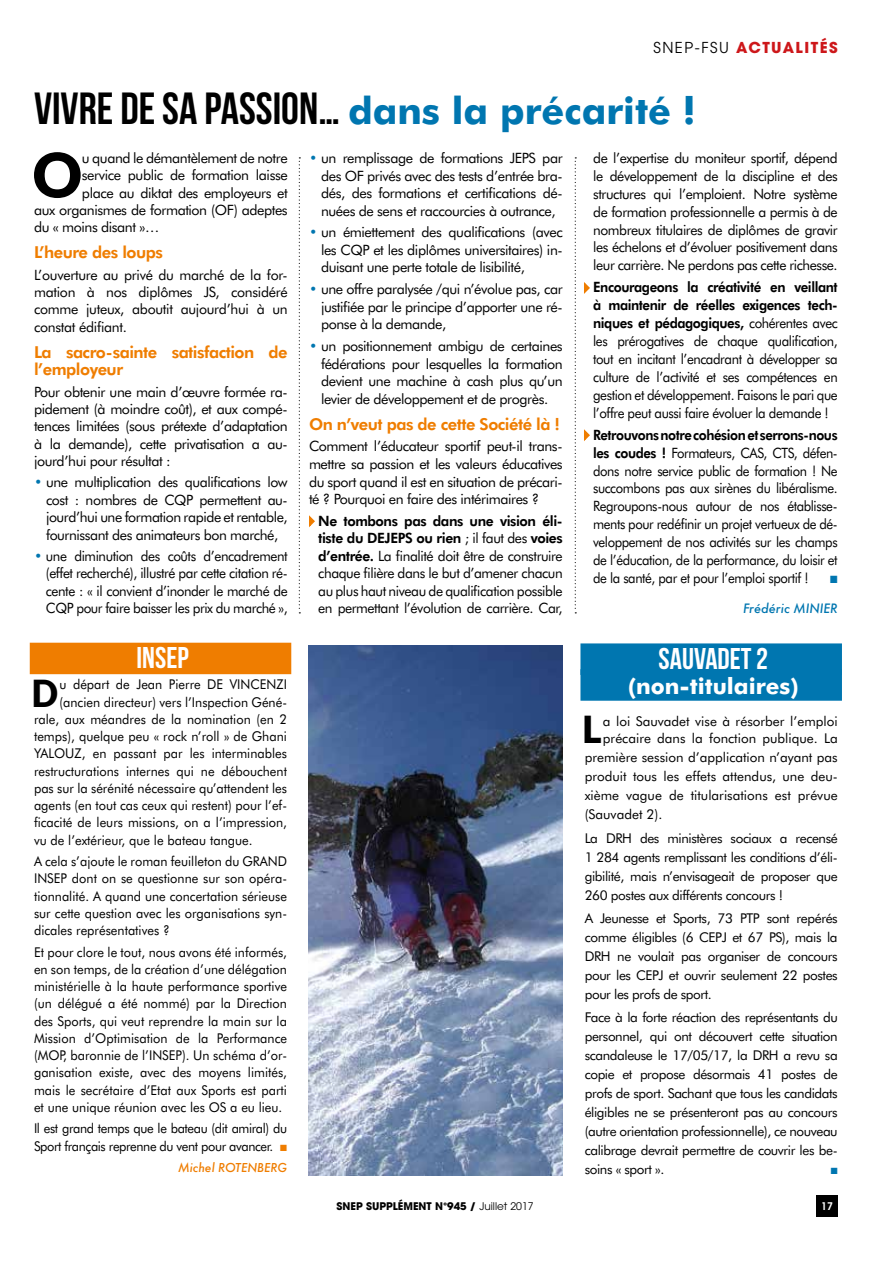
<style>
.page{position:relative;width:893px;height:1263px;background:#fff}
.page>*{position:absolute;margin:0;border:0;box-sizing:border-box;transform-origin:0 0}
.t1{font:900 61.65px "Lato";color:#000}
.t2{font:45px "Bebas Neue";color:#000}
.t3{font:900 37.2px "Lato";color:#000;scale:.95 1}
.t4{font:900 37.2px "Lato";color:#000}
.t5{font:30px "Bebas Neue";color:#fff}
.t6{font:700 22.5px "Futura BT";color:#fff}
.t7{font:800 16.5px/17.4px "Futura BT";letter-spacing:-.03em;color:#ef7d00}
.t8{font:700 15px "Avant Garde";letter-spacing:.1em;color:#cd171a}
.t9{font:14.25px/17.5px "Futura BT";letter-spacing:-.03em;color:#000;text-align:justify}
.t10{font:14.25px/17.9px "Futura BT";letter-spacing:-.03em;color:#000;text-align:justify;scale:.92 1}
.t11{font:14.25px/17.9px "Futura BT";letter-spacing:-.03em;color:#000;text-align:justify;scale:.93 1}
.t12{font:14.25px/17.4px "Futura BT";letter-spacing:-.03em;color:#000;text-align:justify;scale:.95 1}
.t13{font:italic 500 14.25px "Futura T";color:#0076b0}
.t14{font:13.5px/17.2px "Futura BT";color:#000;text-align:justify;scale:.95 1}
.t15{font:13.5px/19px "Futura BT";color:#000;text-align:justify}
.t16{font:13.5px/17.2px "Futura BT";letter-spacing:-.03em;color:#000;scale:.95 1}
.t17{font:italic 500 13.5px "Futura T";color:#ef7d00}
.t18{font:700 10.5px "Avant Garde";color:#000}
.t19{font:600 10.5px "Avant Garde";color:#fff}
.t20{font:10.5px "Zapf Dingbats ITC";color:#0076b0;scale:.93 1}
.t21{font:9px "Zapf Dingbats ITC";color:#0076b0}
.s1{font-weight:400;color:#000}
.s2{font-family:"Futura BT";font-weight:700;font-size:37.5px;color:#0076b0}
.s3{color:#0076b0}
.s4{font-weight:800}
.s5{color:#ef7d00}
.s6{font-weight:400}
</style>
<div class="page">
<div style="left:816px;top:1195px;width:22px;height:21px;background:#000"></div>
<svg style="left:309px;top:515px;width:6px;height:13px"></svg>
<svg style="left:584px;top:282px;width:6px;height:12px"></svg>
<svg style="left:584px;top:429px;width:6px;height:12px"></svg>
<svg style="left:299px;top:157px;width:1px;height:456px"></svg>
<svg style="left:575px;top:157px;width:1px;height:456px"></svg>
<img style="left:308px;top:645px;width:254px;height:530px">
<div style="left:30px;top:643px;width:261px;height:31px;background:#ef7d00"></div>
<div style="left:580px;top:643px;width:262px;height:32px;background:#0076b0"></div>
<div style="left:580px;top:669px;width:262px;height:32px;background:#0076b0"></div>
<p class="t8" style="left:653px;top:38px;width:186px"><span class="s1">SNEP-FSU</span> ACTUALITÉS</p>
<h2 class="t2" style="left:34px;top:84px;width:663px">VIVRE DE SA PASSION… <span class="s2">dans la précarité !</span></h2>
<h1 class="t1" style="left:33px;top:139px;width:51px">O</h1>
<p class="t9" style="left:82px;top:149px;width:207px">u quand le démantèlement de notre</p>
<p class="t9" style="left:321px;top:149px;width:243px;text-indent:-12px"><span class="s3">•</span> un remplissage de formations JEPS par des OF privés avec des tests d’entrée bra&shy;dés, des formations et certifications dé&shy;nuées de sens et raccourcies à outrance,</p>
<p class="t9" style="left:321px;top:223px;width:243px;text-indent:-12px"><span class="s3">•</span> un émiettement des qualifications (avec les CQP et les diplômes universitaires) in&shy;duisant une perte totale de lisibilité,</p>
<p class="t9" style="left:321px;top:280px;width:243px;text-indent:-12px"><span class="s3">•</span> une offre paralysée /qui n’évolue pas, car justifiée par le principe d’apporter une ré&shy;ponse à la demande,</p>
<p class="t9" style="left:321px;top:337px;width:243px;text-indent:-12px"><span class="s3">•</span> un positionnement ambigu de certaines fédérations pour lesquelles la formation devient une machine à cash plus qu’un levier de développement et de progrès.</p>
<p class="t7" style="left:309px;top:415px;width:253px">On n’veut pas de cette Société là !</p>
<p class="t9" style="left:309px;top:437px;width:255px">Comment l’éducateur sportif peut-il trans&shy;mettre sa passion et les valeurs éducatives du sport quand il est en situation de précari&shy;té ? Pourquoi en faire des intérimaires ?</p>
<p class="t9" style="left:318px;top:512px;width:246px"><span class="s4">Ne tombons pas dans une vision éli&shy;tiste du DEJEPS ou rien</span> ; il faut des <span class="s4">voies d’entrée.</span> La finalité doit être de construire chaque filière dans le but d’amener chacun au plus haut niveau de qualification possible en permettant l’évolution de carrière. Car,</p>
<p class="t9" style="left:593px;top:149px;width:246px">de l’expertise du moniteur sportif, dépend le développement de la discipline et des structures qui l’emploient. Notre système de formation professionnelle a permis à de nombreux titulaires de diplômes de gravir les échelons et d’évoluer positivement dans leur carrière. Ne perdons pas cette richesse.</p>
<p class="t11" style="left:593px;top:278px;width:265px"><span class="s4">Encourageons la créativité en veillant à maintenir de réelles exigences tech&shy;niques et pédagogiques,</span> cohérentes avec les prérogatives de chaque qualification, tout en incitant l’encadrant à développer sa culture de l’activité et ses compétences en gestion et développement. Faisons le pari que l’offre peut aussi faire évoluer la demande !</p>
<p class="t10" style="left:593px;top:426px;width:267px"><span class="s4">Retrouvons notre cohésion et serrons-nous les coudes !</span> Formateurs, CAS, CTS, défen&shy;dons notre service public de formation ! Ne succombons pas aux sirènes du libéralisme.<br>Regroupons-nous autour de nos établisse&shy;ments pour redéfinir un projet vertueux de dé&shy;veloppement de nos activités sur les champs de l’éducation, de la performance, du loisir et de la santé, par et pour l’emploi sportif !</p>
<p class="t9" style="left:82px;top:166px;width:207px">service public de formation laisse</p>
<p class="t9" style="left:82px;top:184px;width:207px">place au diktat des employeurs et</p>
<p class="t9" style="left:34px;top:201px;width:255px">aux organismes de formation (OF) adeptes</p>
<p class="t9" style="left:34px;top:218px;width:127px">du « moins disant »…</p>
<p class="t7" style="left:34px;top:243px;width:131px">L’heure des loups</p>
<p class="t9" style="left:34px;top:266px;width:255px">L’ouverture au privé du marché de la for&shy;mation à nos diplômes JS, considéré comme juteux, aboutit aujourd’hui à un constat édifiant.</p>
<p class="t7" style="left:34px;top:343px;width:255px">La sacro-sainte satisfaction de l’employeur</p>
<p class="t9" style="left:34px;top:383px;width:255px">Pour obtenir une main d’œuvre formée ra&shy;pidement (à moindre coût), et aux compé&shy;tences limitées (sous prétexte d’adaptation à la demande), cette privatisation a au&shy;jourd’hui pour résultat :</p>
<p class="t9" style="left:46px;top:474px;width:243px;text-indent:-12px"><span class="s3">•</span> une multiplication des qualifications low cost : nombres de CQP permettent au&shy;jourd’hui une formation rapide et rentable, fournissant des animateurs bon marché,</p>
<p class="t12" style="left:46px;top:547px;width:256px;text-indent:-12px"><span class="s3">•</span> une diminution des coûts d’encadrement (effet recherché), illustré par cette citation ré&shy;cente : « il convient d’inonder le marché de CQP pour faire baisser les prix du marché »,</p>
<p class="t20" style="left:830px;top:574px;width:9px">■</p>
<p class="t13" style="left:743px;top:600px;width:96px">Frédéric MINIER</p>
<h3 class="t5" style="left:137px;top:641px;width:54px">INSEP</h3>
<h3 class="t3" style="left:32px;top:671px;width:29px">D</h3>
<p class="t14" style="left:60px;top:676px;width:241px">u départ de Jean Pierre DE VINCENZI</p>
<p class="t14" style="left:60px;top:693px;width:241px">(ancien directeur) vers l’Inspection Géné-</p>
<p class="t14" style="left:34px;top:710px;width:268px">rale, aux méandres de la nomination (en 2</p>
<p class="t14" style="left:34px;top:727px;width:268px">temps), quelque peu « rock n’roll » de Ghani</p>
<p class="t14" style="left:34px;top:745px;width:268px">YALOUZ, en passant par les interminables</p>
<p class="t14" style="left:34px;top:762px;width:268px">restructurations internes qui ne débouchent</p>
<p class="t14" style="left:34px;top:779px;width:268px">pas sur la sérénité nécessaire qu’attendent les</p>
<p class="t14" style="left:34px;top:796px;width:268px">agents (en tout cas ceux qui restent) pour l’ef-</p>
<p class="t14" style="left:34px;top:814px;width:268px">ficacité de leurs missions, on a l’impression,</p>
<p class="t14" style="left:34px;top:831px;width:232px">vu de l’extérieur, que le bateau tangue.</p>
<p class="t14" style="left:34px;top:852px;width:268px">A cela s’ajoute le roman feuilleton du GRAND INSEP dont on se questionne sur son opéra&shy;tionnalité. A quand une concertation sérieuse sur cette question avec les organisations syn&shy;dicales représentatives ?</p>
<p class="t14" style="left:34px;top:943px;width:268px">Et pour clore le tout, nous avons été informés, en son temps, de la création d’une délégation ministérielle à la haute performance sportive (un délégué a été nommé) par la Direction des Sports, qui veut reprendre la main sur la Mission d’Optimisation de la Performance (MOP, baronnie de l’INSEP). Un schéma d’or&shy;ganisation existe, avec des moyens limités, mais le secrétaire d’Etat aux Sports est parti et une unique réunion avec les OS a eu lieu.</p>
<p class="t16" style="left:34px;top:1120px;width:268px">Il est grand temps que le bateau (dit amiral) du<br>Sport français reprenne du vent pour avancer. <span class="s5">■</span></p>
<p class="t17" style="left:178px;top:1160px;width:110px">Michel ROTENBERG</p>
<h3 class="t5" style="left:659px;top:642px;width:111px">SAUVADET 2</h3>
<h3 class="t6" style="left:628px;top:673px;width:172px">(non-titulaires)</h3>
<h3 class="t4" style="left:582px;top:708px;width:21px">L</h3>
<p class="t15" style="left:603px;top:712px;width:236px;line-height:17.2px">a loi Sauvadet vise à résorber l’emploi précaire dans la fonction publique. La</p>
<p class="t15" style="left:585px;top:748px;width:254px">première session d’application n’ayant pas produit tous les effets attendus, une deu&shy;xième vague de titularisations est prévue (Sauvadet 2).</p>
<p class="t15" style="left:585px;top:828px;width:254px">La DRH des ministères sociaux a recensé 1 284 agents remplissant les conditions d’éli&shy;gibilité, mais n’envisageait de proposer que 260 postes aux différents concours !</p>
<p class="t15" style="left:585px;top:908px;width:254px">A Jeunesse et Sports, 73 PTP sont repérés comme éligibles (6 CEPJ et 67 PS), mais la DRH ne voulait pas organiser de concours pour les CEPJ et ouvrir seulement 22 postes pour les profs de sport.</p>
<p class="t15" style="left:585px;top:1008px;width:254px">Face à la forte réaction des représentants du personnel, qui ont découvert cette situation scandaleuse le 17/05/17, la DRH a revu sa copie et propose désormais 41 postes de profs de sport. Sachant que tous les candidats éligibles ne se présenteront pas au concours (autre orientation professionnelle), ce nouveau calibrage devrait permettre de couvrir les be&shy;soins « sport ».</p>
<p class="t21" style="left:831px;top:1167px;width:8px">■</p>
<p class="t18" style="left:337px;top:1199px;width:199px">SNEP SUPPLÉMENT N°945 / <span class="s6">Juillet 2017</span></p>
<p class="t19" style="left:821px;top:1199px;width:13px">17</p>
</div>
